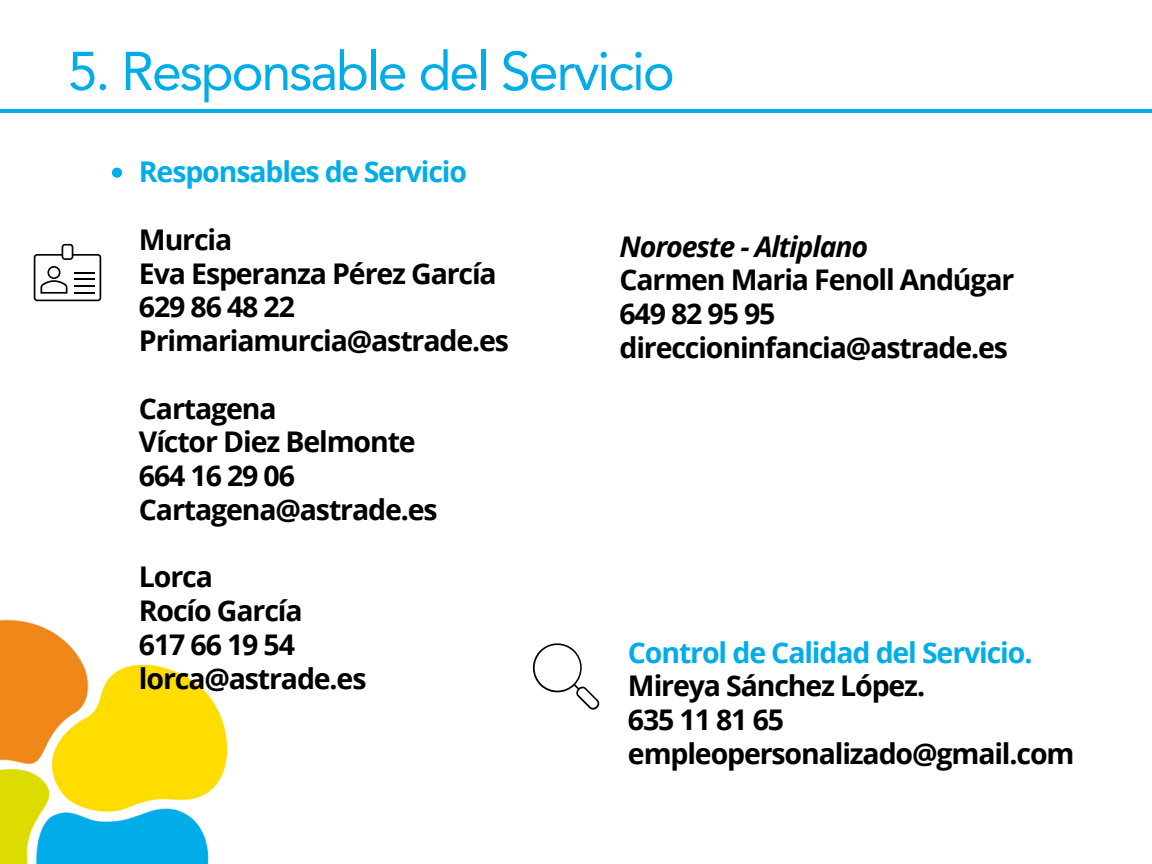
<style>
.page{position:relative;width:1152px;height:864px;background:#fff}
.page>*{position:absolute;margin:0;border:0;box-sizing:border-box;transform-origin:0 0}
.t1{font:54px "Avenir LT Pro";letter-spacing:-.04em;color:#00ade8}
.t2{font:700 28.5px "Open Sans";letter-spacing:-.04em;color:#000}
.t3{font:700 28.5px "Open Sans";letter-spacing:-.04em;color:#00ade8}
.t4{font:italic 700 28.5px "Open Sans";letter-spacing:-.04em;color:#000}
</style>
<div class="page">
<img style="left:0;top:619px;width:228px;height:245px">
<hr style="left:0;top:109px;width:1152px;height:3px;background:#00ade8">
<svg style="left:112px;top:168px;width:10px;height:10px"></svg>
<svg style="left:34px;top:244px;width:67px;height:57px"></svg>
<svg style="left:532px;top:643px;width:67px;height:67px"></svg>
<p class="t1" style="left:68px;top:49px;width:609px">5. Responsable del Servicio</p>
<p class="t3" style="left:139px;top:152px;width:330px">Responsables de Servicio</p>
<p class="t2" style="left:139px;top:219px;width:95px">Murcia</p>
<p class="t2" style="left:139px;top:253px;width:359px">Eva Esperanza Pérez García</p>
<p class="t2" style="left:139px;top:287px;width:158px">629 86 48 22</p>
<p class="t2" style="left:139px;top:321px;width:371px">Primariamurcia@astrade.es</p>
<p class="t2" style="left:139px;top:388px;width:139px">Cartagena</p>
<p class="t2" style="left:139px;top:422px;width:278px">Víctor Diez Belmonte</p>
<p class="t2" style="left:139px;top:456px;width:158px">664 16 29 06</p>
<p class="t2" style="left:139px;top:489px;width:300px">Cartagena@astrade.es</p>
<p class="t2" style="left:139px;top:557px;width:75px">Lorca</p>
<p class="t2" style="left:139px;top:591px;width:165px">Rocío García</p>
<p class="t2" style="left:139px;top:624px;width:158px">617 66 19 54</p>
<p class="t2" style="left:139px;top:658px;width:229px">lorca@astrade.es</p>
<p class="t4" style="left:619px;top:226px;width:250px">Noroeste - Altiplano</p>
<p class="t2" style="left:619px;top:260px;width:397px">Carmen Maria Fenoll Andúgar</p>
<p class="t2" style="left:619px;top:294px;width:158px">649 82 95 95</p>
<p class="t2" style="left:619px;top:327px;width:390px">direccioninfancia@astrade.es</p>
<p class="t3" style="left:628px;top:632px;width:406px">Control de Calidad del Servicio.</p>
<p class="t2" style="left:628px;top:666px;width:299px">Mireya Sánchez López.</p>
<p class="t2" style="left:628px;top:700px;width:158px">635 11 81 65</p>
<p class="t2" style="left:628px;top:734px;width:448px">empleopersonalizado@gmail.com</p>
</div>
